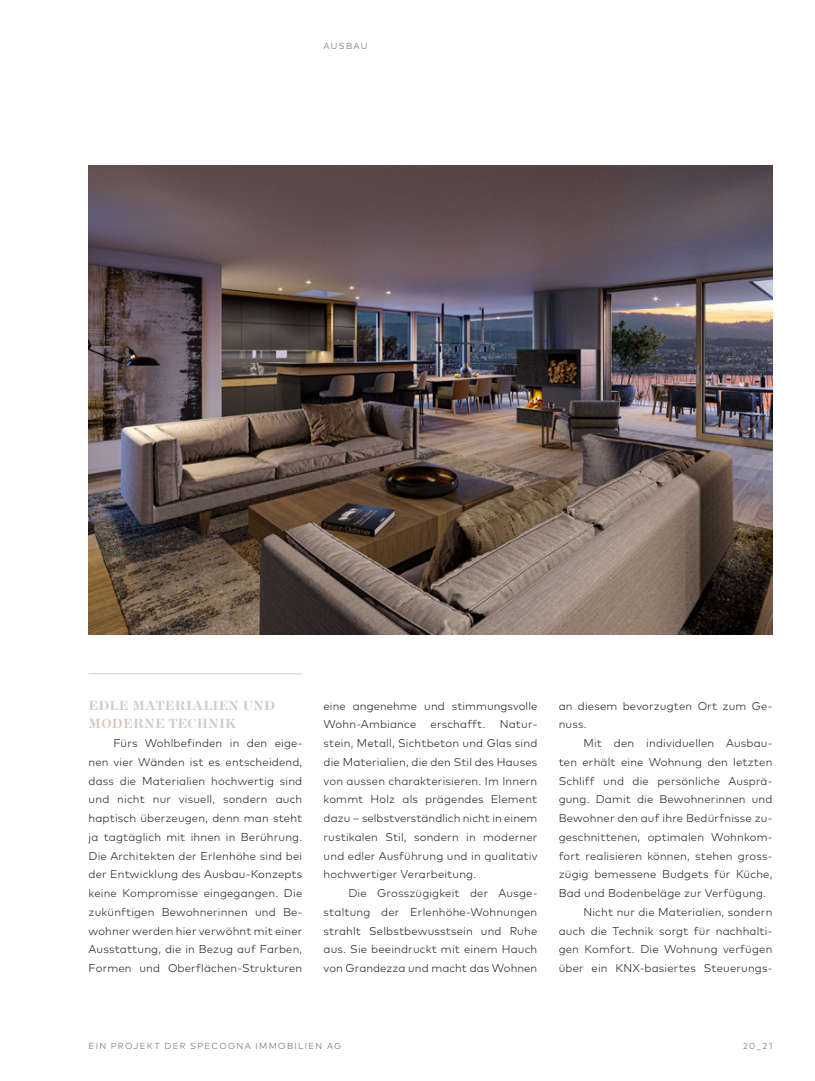
<style>
.page{position:relative;width:815px;height:1081px;background:#fff}
.page>*{position:absolute;margin:0;border:0;box-sizing:border-box;transform-origin:0 0}
.t1{font:700 13.75px/18.8px "Modern No 216";letter-spacing:.02em;color:#d4cac2}
.t2{font:300 11.25px/18.8px "Mark Pro";letter-spacing:.015em;color:#231f20;text-align:justify}
.t3{font:300 8.75px "Mark Pro";letter-spacing:.15em;color:#6c6d70}
</style>
<div class="page">
<img style="left:89px;top:166px;width:683px;height:468px">
<hr style="left:89px;top:673px;width:213px;height:1px;background:#d4cac2">
<p class="t3" style="left:324px;top:40px;width:45px">AUSBAU</p>
<p class="t1" style="left:89px;top:696px;width:188px">EDLE MATERIALIEN UND<br>MODERNE TECHNIK</p>
<p class="t2" style="left:89px;top:733px;width:215px;text-indent:25px">Fürs Wohlbefinden in den eige&shy;nen vier Wänden ist es entscheidend, dass die Materialien hochwertig sind und nicht nur visuell, sondern auch haptisch überzeugen, denn man steht ja tagtäglich mit ihnen in Berührung.<br>Die Architekten der Erlenhöhe sind bei der Entwicklung des Ausbau-Konzepts keine Kompromisse eingegangen. Die zukünftigen Bewohnerinnen und Be&shy;wohner werden hier verwöhnt mit einer Ausstattung, die in Bezug auf Farben, Formen und Oberflächen-Strukturen</p>
<p class="t2" style="left:324px;top:695px;width:215px">eine angenehme und stimmungsvolle<br>Wohn-Ambiance</p>
<p class="t2" style="left:431px;top:714px;width:57px">erschafft.</p>
<p class="t2" style="left:324px;top:714px;width:215px;text-indent:176px">Natur&shy;stein, Metall, Sichtbeton und Glas sind die Materialien, die den Stil des Hauses von aussen charakterisieren. Im Innern kommt Holz als prägendes Element dazu – selbstverständlich nicht in einem rustikalen Stil, sondern in moderner und edler Ausführung und in qualitativ hochwertiger Verarbeitung.</p>
<p class="t2" style="left:324px;top:883px;width:215px;text-indent:25px">Die Grosszügigkeit der Ausge&shy;staltung der Erlenhöhe-Wohnungen strahlt Selbstbewusstsein und Ruhe aus. Sie beeindruckt mit einem Hauch von Grandezza und macht das Wohnen</p>
<p class="t2" style="left:559px;top:695px;width:215px">an diesem bevorzugten Ort zum Ge&shy;nuss.</p>
<p class="t2" style="left:559px;top:733px;width:215px;text-indent:25px">Mit den individuellen Ausbau&shy;ten erhält eine Wohnung den letzten Schliff und die persönliche Ausprä&shy;gung. Damit die Bewohnerinnen und Bewohner den auf ihre Bedürfnisse zu&shy;geschnittenen, optimalen Wohnkom&shy;fort realisieren können, stehen gross&shy;zügig bemessene Budgets für Küche, Bad und Bodenbeläge zur Verfügung.</p>
<p class="t2" style="left:559px;top:901px;width:215px;text-indent:25px">Nicht nur die Materialien, sondern auch die Technik sorgt für nachhalti&shy;gen Komfort. Die Wohnung verfügen über ein KNX-basiertes Steuerungs-</p>
<p class="t3" style="left:89px;top:1039px;width:254px">EIN PROJEKT DER SPECOGNA IMMOBILIEN AG</p>
<p class="t3" style="left:743px;top:1039px;width:31px">20_21</p>
</div>
